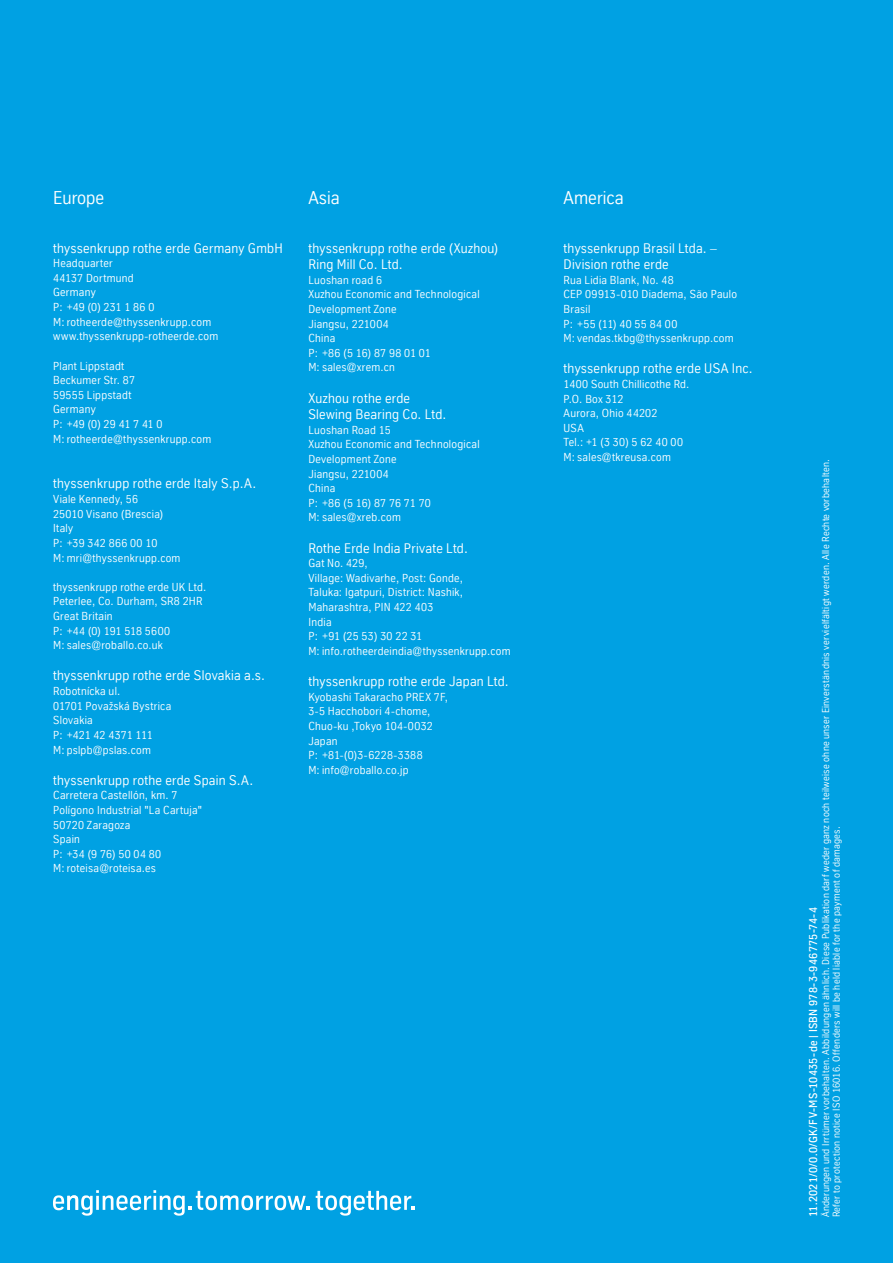
<style>
.page{position:relative;width:893px;height:1263px;background:#00a1e3}
.page>*{position:absolute;margin:0;border:0;box-sizing:border-box;transform-origin:0 0}
.Land{font:18px "TK Type";letter-spacing:.005em;color:#fff}
.Adresse_Firma{font:13.5px "TK Type";letter-spacing:.02em;color:#fff}
.Adresse{font:11.25px "TK Type";letter-spacing:.025em;color:#fff}
._0_5_Cover_Adress_Re{font:500 11.25px "TK Type";letter-spacing:.02em;color:#fff}
.Adresse-2{font:11.25px "TK Type";letter-spacing:.005em;color:#fff}
.Adresse-3{font:11.25px "TK Type";letter-spacing:-.005em;color:#fff}
._0_5_Cover_Adress_Re-2{font:9.75px "TK Type";letter-spacing:.03em;color:#fff}
</style>
<div class="page">
<svg style="left:316px;top:1191px;width:98px;height:25px"></svg>
<svg style="left:53px;top:1190px;width:256px;height:26px"></svg>
<p class="Land" style="left:53px;top:188px;width:53px">Europe</p>
<p class="Adresse_Firma" style="left:53px;top:240px;width:231px">thyssenkrupp rothe erde Germany GmbH</p>
<p class="Adresse" style="left:53px;top:257px;width:61px">Headquarter</p>
<p class="Adresse" style="left:53px;top:271px;width:82px">44137 Dortmund</p>
<p class="Adresse" style="left:53px;top:286px;width:44px">Germany</p>
<p class="Adresse" style="left:53px;top:301px;width:103px">P: +49 (0) 231 1 86 0</p>
<p class="Adresse" style="left:53px;top:315px;width:160px">M: rotheerde@thyssenkrupp.com</p>
<p class="Adresse" style="left:53px;top:330px;width:167px">www.thyssenkrupp-rotheerde.com</p>
<p class="Adresse" style="left:53px;top:359px;width:73px">Plant Lippstadt</p>
<p class="Adresse" style="left:53px;top:374px;width:83px">Beckumer Str. 87</p>
<p class="Adresse" style="left:53px;top:388px;width:80px">59555 Lippstadt</p>
<p class="Adresse" style="left:53px;top:403px;width:44px">Germany</p>
<p class="Adresse" style="left:53px;top:418px;width:111px">P: +49 (0) 29 41 7 41 0</p>
<p class="Adresse" style="left:53px;top:432px;width:160px">M: rotheerde@thyssenkrupp.com</p>
<p class="Adresse_Firma" style="left:53px;top:476px;width:205px">thyssenkrupp rothe erde Italy S.p.A.</p>
<p class="Adresse" style="left:53px;top:493px;width:87px">Viale Kennedy, 56</p>
<p class="Adresse" style="left:53px;top:507px;width:112px">25010 Visano (Brescia)</p>
<p class="Adresse" style="left:53px;top:522px;width:22px">Italy</p>
<p class="Adresse" style="left:53px;top:537px;width:106px">P: +39 342 866 00 10</p>
<p class="Adresse" style="left:53px;top:551px;width:129px">M: mri@thyssenkrupp.com</p>
<p class="Adresse" style="left:53px;top:580px;width:155px">thyssenkrupp rothe erde UK Ltd.</p>
<p class="Adresse" style="left:53px;top:595px;width:151px">Peterlee, Co. Durham, SR8 2HR</p>
<p class="Adresse" style="left:53px;top:610px;width:61px">Great Britain</p>
<p class="Adresse" style="left:53px;top:624px;width:118px">P: +44 (0) 191 518 5600</p>
<p class="Adresse" style="left:53px;top:639px;width:111px">M: sales@roballo.co.uk</p>
<p class="Adresse_Firma" style="left:53px;top:668px;width:213px">thyssenkrupp rothe erde Slovakia a.s.</p>
<p class="Adresse" style="left:53px;top:685px;width:69px">Robotnícka ul.</p>
<p class="Adresse" style="left:53px;top:699px;width:120px">01701 Považská Bystrica</p>
<p class="Adresse" style="left:53px;top:714px;width:41px">Slovakia</p>
<p class="Adresse-3" style="left:53px;top:729px;width:101px">P: +421 42 4371 111</p>
<p class="Adresse" style="left:53px;top:743px;width:99px">M: pslpb@pslas.com</p>
<p class="Adresse_Firma" style="left:53px;top:772px;width:202px">thyssenkrupp rothe erde Spain S.A.</p>
<p class="Adresse" style="left:53px;top:789px;width:126px">Carretera Castellón, km. 7</p>
<p class="Adresse" style="left:53px;top:804px;width:150px">Polígono Industrial "La Cartuja"</p>
<p class="Adresse" style="left:53px;top:818px;width:79px">50720 Zaragoza</p>
<p class="Adresse" style="left:53px;top:833px;width:28px">Spain</p>
<p class="Adresse" style="left:53px;top:847px;width:110px">P: +34 (9 76) 50 04 80</p>
<p class="Adresse" style="left:53px;top:862px;width:104px">M: roteisa@roteisa.es</p>
<p class="Land" style="left:308px;top:188px;width:33px">Asia</p>
<p class="Adresse_Firma" style="left:308px;top:240px;width:191px">thyssenkrupp rothe erde (Xuzhou)</p>
<p class="Adresse_Firma" style="left:308px;top:257px;width:96px">Ring Mill Co. Ltd.</p>
<p class="Adresse" style="left:308px;top:273px;width:75px">Luoshan road 6</p>
<p class="Adresse" style="left:308px;top:288px;width:173px">Xuzhou Economic and Technological</p>
<p class="Adresse" style="left:308px;top:303px;width:90px">Development Zone</p>
<p class="Adresse" style="left:308px;top:317px;width:82px">Jiangsu, 221004</p>
<p class="Adresse" style="left:308px;top:332px;width:28px">China</p>
<p class="Adresse-2" style="left:308px;top:346px;width:124px">P: +86 (5 16) 87 98 01 01</p>
<p class="Adresse" style="left:308px;top:361px;width:88px">M: sales@xrem.cn</p>
<p class="Adresse_Firma" style="left:308px;top:390px;width:103px">Xuzhou rothe erde</p>
<p class="Adresse_Firma" style="left:308px;top:407px;width:139px">Slewing Bearing Co. Ltd.</p>
<p class="Adresse" style="left:308px;top:423px;width:84px">Luoshan Road 15</p>
<p class="Adresse" style="left:308px;top:438px;width:173px">Xuzhou Economic and Technological</p>
<p class="Adresse" style="left:308px;top:453px;width:90px">Development Zone</p>
<p class="Adresse" style="left:308px;top:467px;width:82px">Jiangsu, 221004</p>
<p class="Adresse" style="left:308px;top:482px;width:28px">China</p>
<p class="Adresse-2" style="left:308px;top:496px;width:124px">P: +86 (5 16) 87 76 71 70</p>
<p class="Adresse" style="left:308px;top:511px;width:94px">M: sales@xreb.com</p>
<p class="Adresse_Firma" style="left:308px;top:540px;width:161px">Rothe Erde India Private Ltd.</p>
<p class="Adresse" style="left:308px;top:557px;width:61px">Gat No. 429,</p>
<p class="Adresse" style="left:308px;top:571px;width:156px">Village: Wadivarhe, Post: Gonde,</p>
<p class="Adresse" style="left:308px;top:586px;width:156px">Taluka: Igatpuri, District: Nashik,</p>
<p class="Adresse" style="left:308px;top:601px;width:127px">Maharashtra, PIN 422 403</p>
<p class="Adresse" style="left:308px;top:615px;width:25px">India</p>
<p class="Adresse" style="left:308px;top:630px;width:115px">P: +91 (25 53) 30 22 31</p>
<p class="Adresse" style="left:308px;top:645px;width:204px">M: info.rotheerdeindia@thyssenkrupp.com</p>
<p class="Adresse_Firma" style="left:308px;top:674px;width:202px">thyssenkrupp rothe erde Japan Ltd.</p>
<p class="Adresse" style="left:308px;top:690px;width:141px">Kyobashi Takaracho PREX 7F,</p>
<p class="Adresse" style="left:308px;top:705px;width:123px">3-5 Hacchobori 4-chome,</p>
<p class="Adresse" style="left:308px;top:720px;width:126px">Chuo-ku ,Tokyo 104-0032</p>
<p class="Adresse" style="left:308px;top:734px;width:31px">Japan</p>
<p class="Adresse" style="left:308px;top:749px;width:116px">P: +81-(0)3-6228-3388</p>
<p class="Adresse" style="left:308px;top:763px;width:102px">M: info@roballo.co.jp</p>
<p class="Land" style="left:564px;top:188px;width:62px">America</p>
<p class="Adresse_Firma" style="left:564px;top:240px;width:155px">thyssenkrupp Brasil Ltda. –</p>
<p class="Adresse_Firma" style="left:564px;top:257px;width:107px">Division rothe erde</p>
<p class="Adresse" style="left:564px;top:273px;width:112px">Rua Lidia Blank, No. 48</p>
<p class="Adresse" style="left:564px;top:288px;width:175px">CEP 09913-010 Diadema, São Paulo</p>
<p class="Adresse" style="left:564px;top:303px;width:28px">Brasil</p>
<p class="Adresse" style="left:564px;top:317px;width:115px">P: +55 (11) 40 55 84 00</p>
<p class="Adresse" style="left:564px;top:332px;width:172px">M: vendas.tkbg@thyssenkrupp.com</p>
<p class="Adresse_Firma" style="left:564px;top:361px;width:191px">thyssenkrupp rothe erde USA Inc.</p>
<p class="Adresse" style="left:564px;top:378px;width:127px">1400 South Chillicothe Rd.</p>
<p class="Adresse" style="left:564px;top:392px;width:61px">P.O. Box 312</p>
<p class="Adresse" style="left:564px;top:407px;width:95px">Aurora, Ohio 44202</p>
<p class="Adresse" style="left:564px;top:421px;width:22px">USA</p>
<p class="Adresse" style="left:564px;top:436px;width:121px">Tel.: +1 (3 30) 5 62 40 00</p>
<p class="Adresse" style="left:564px;top:451px;width:109px">M: sales@tkreusa.com</p>
<p class="_0_5_Cover_Adress_Re-2" style="left:820px;top:1217px;width:760px;rotate:-90deg">Änderungen und Irrtümer vorbehalten. Abbildungen ähnlich. Diese Publikation darf weder ganz noch teilweise ohne unser Einverständnis vervielfältigt werden. Alle Rechte vorbehalten.</p>
<p class="_0_5_Cover_Adress_Re-2" style="left:831px;top:1217px;width:393px;rotate:-90deg">Refer to protection notice ISO 16016. Offenders will be held liable for the payment of damages.</p>
<p class="_0_5_Cover_Adress_Re" style="left:807px;top:1217px;width:312px;rotate:-90deg">11.2021/0/0.0/GK/FV-MS-10435-de | ISBN 978-3-946775-74-4</p>
</div>
